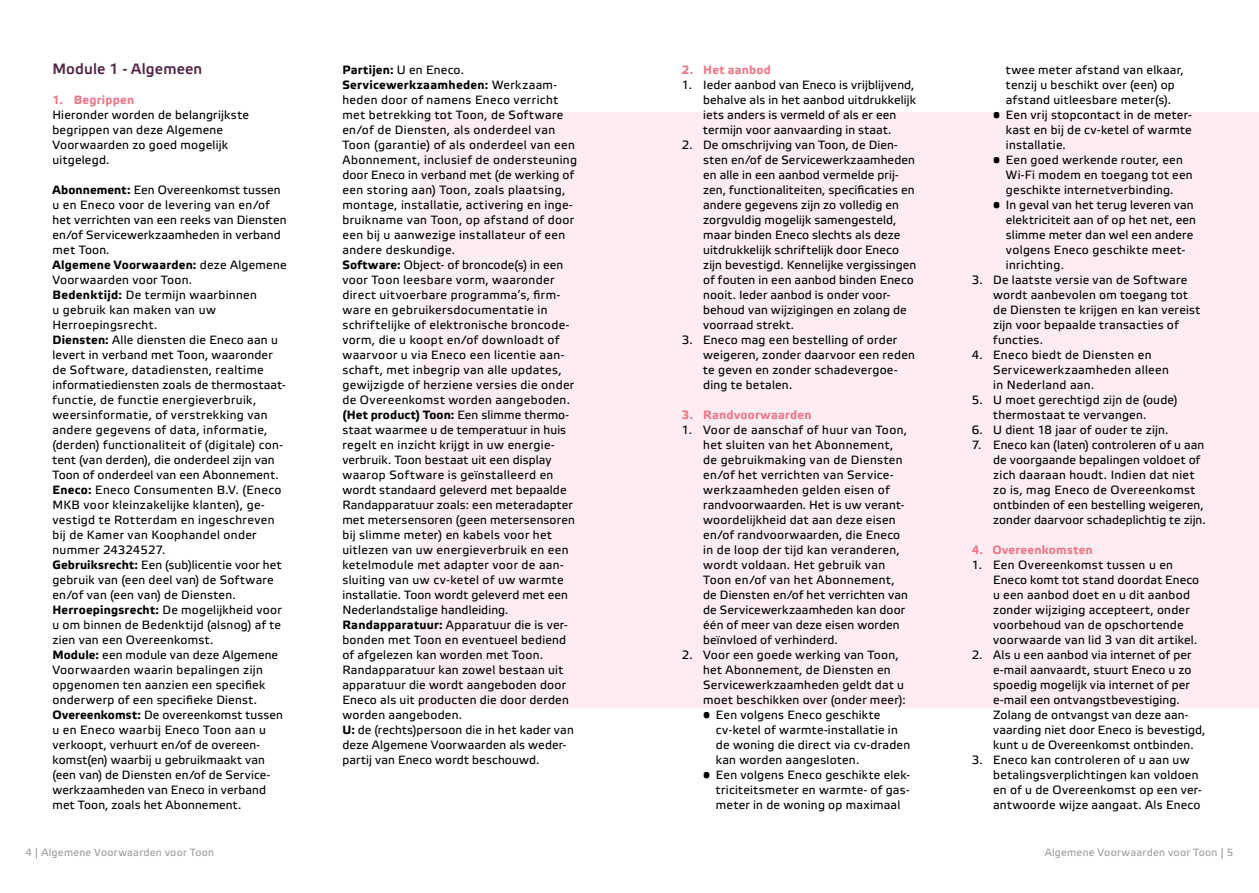
<style>
.page{position:relative;width:1259px;height:893px;background:#fff}
.page>*{position:absolute;margin:0;border:0;box-sizing:border-box;transform-origin:0 0}
.t1{font:15px "Etelka Medium Pro";letter-spacing:.005em;color:#532546}
.t2{font:12px/15px "Etelka Text Pro";letter-spacing:.02em;color:#000}
.t3{font:700 12px "Etelka Text Pro";letter-spacing:.015em;color:#ef798a}
.t4{font:10.5px "Etelka Text Pro";letter-spacing:.025em;color:#9d9d9c}
.s1{font-weight:700}
</style>
<div class="page">
<div style="left:420px;top:112px;width:839px;height:596px;background:#fdedf2"></div>
<p class="t1" style="left:52px;top:61px;width:151px">Module 1 - Algemeen</p>
<p class="t3" style="left:52px;top:94px;width:83px">1. Begrippen</p>
<p class="t2" style="left:52px;top:109px;width:198px">Hieronder worden de belangrijkste begrippen van deze Algemene<br>Voorwaarden zo goed mogelijk uitgelegd.</p>
<p class="t2" style="left:52px;top:184px;width:236px"><span class="s1">Abonnement:</span> Een Overeenkomst tussen u en Eneco voor de levering van en/of het verrichten van een reeks van Diensten en/of Servicewerkzaamheden in verband met Toon.<br><span class="s1">Algemene Voorwaarden:</span> deze Algemene Voorwaarden voor Toon.<br><span class="s1">Bedenktijd:</span> De termijn waarbinnen<br>u gebruik kan maken van uw Herroepingsrecht.<br><span class="s1">Diensten:</span> Alle diensten die Eneco aan u levert in verband met Toon, waaronder de Software, datadiensten, realtime informatiediensten zoals de thermostaat&shy;functie, de functie energieverbruik, weersinformatie, of verstrekking van andere gegevens of data, informatie, (derden) functionaliteit of (digitale) con&shy;tent (van derden), die onderdeel zijn van Toon of onderdeel van een Abonnement.<br><span class="s1">Eneco:</span> Eneco Consumenten B.V. (Eneco MKB voor kleinzakelijke klanten), ge&shy;vestigd te Rotterdam en ingeschreven bij de Kamer van Koophandel onder nummer 24324527.<br><span class="s1">Gebruiksrecht:</span> Een (sub)licentie voor het gebruik van (een deel van) de Software en/of van (een van) de Diensten.<br><span class="s1">Herroepingsrecht:</span> De mogelijkheid voor u om binnen de Bedenktijd (alsnog) af te zien van een Overeenkomst.<br><span class="s1">Module:</span> een module van deze Algemene Voorwaarden waarin bepalingen zijn opgenomen ten aanzien een specifiek onderwerp of een specifieke Dienst.<br><span class="s1">Overeenkomst:</span> De overeenkomst tussen u en Eneco waarbij Eneco Toon aan u verkoopt, verhuurt en/of de overeen&shy;komst(en) waarbij u gebruikmaakt van (een van) de Diensten en/of de Service&shy;werkzaamheden van Eneco in verband met Toon, zoals het Abonnement.</p>
<p class="t2" style="left:342px;top:64px;width:236px"><span class="s1">Partijen:</span> U en Eneco.<br><span class="s1">Servicewerkzaamheden:</span> Werkzaam&shy;heden door of namens Eneco verricht met betrekking tot Toon, de Software en/of de Diensten, als onderdeel van Toon (garantie) of als onderdeel van een Abonnement, inclusief de ondersteuning door Eneco in verband met (de werking of een storing aan) Toon, zoals plaatsing, montage, installatie, activering en inge&shy;bruikname van Toon, op afstand of door een bij u aanwezige installateur of een andere deskundige.<br><span class="s1">Software:</span> Object- of broncode(s) in een voor Toon leesbare vorm, waaronder direct uitvoerbare programma’s, firm&shy;ware en gebruikersdocumentatie in schriftelijke of elektronische broncode&shy;vorm, die u koopt en/of downloadt of waarvoor u via Eneco een licentie aan&shy;schaft, met inbegrip van alle updates, gewijzigde of herziene versies die onder de Overeenkomst worden aangeboden. <span class="s1">(Het product) Toon:</span> Een slimme thermo&shy;staat waarmee u de temperatuur in huis regelt en inzicht krijgt in uw energie&shy;verbruik. Toon bestaat uit een display waarop Software is geïnstalleerd en wordt standaard geleverd met bepaalde Randapparatuur zoals: een meteradapter met metersensoren (geen metersensoren bij slimme meter) en kabels voor het uitlezen van uw energieverbruik en een ketelmodule met adapter voor de aan&shy;sluiting van uw cv-ketel of uw warmte installatie. Toon wordt geleverd met een Nederlandstalige handleiding.<br><span class="s1">Randapparatuur:</span> Apparatuur die is ver&shy;bonden met Toon en eventueel bediend of afgelezen kan worden met Toon.<br>Randapparatuur kan zowel bestaan uit apparatuur die wordt aangeboden door Eneco als uit producten die door derden worden aangeboden.<br><span class="s1">U:</span> de (rechts)persoon die in het kader van deze Algemene Voorwaarden als weder&shy;partij van Eneco wordt beschouwd.</p>
<p class="t3" style="left:682px;top:64px;width:90px">2. Het aanbod</p>
<p class="t2" style="left:703px;top:79px;width:214px;text-indent:-21px">1. Ieder aanbod van Eneco is vrijblijvend, behalve als in het aanbod uitdrukkelijk iets anders is vermeld of als er een termijn voor aanvaarding in staat.</p>
<p class="t2" style="left:703px;top:139px;width:215px;text-indent:-21px">2. De omschrijving van Toon, de Dien&shy;sten en/of de Servicewerkzaamheden en alle in een aanbod vermelde prij&shy;zen, functionaliteiten, specificaties en andere gegevens zijn zo volledig en zorgvuldig mogelijk samengesteld, maar binden Eneco slechts als deze uitdrukkelijk schriftelijk door Eneco zijn bevestigd. Kennelijke vergissingen of fouten in een aanbod binden Eneco nooit. Ieder aanbod is onder voor&shy;behoud van wijzigingen en zolang de voorraad strekt.</p>
<p class="t2" style="left:703px;top:334px;width:213px;text-indent:-21px">3. Eneco mag een bestelling of order weigeren, zonder daarvoor een reden te geven en zonder schadevergoe&shy;ding te betalen.</p>
<p class="t3" style="left:682px;top:409px;width:131px">3. Randvoorwaarden</p>
<p class="t2" style="left:703px;top:424px;width:206px;text-indent:-21px">1. Voor de aanschaf of huur van Toon, het sluiten van het Abonnement, de gebruikmaking van de Diensten en/of het verrichten van Service&shy;werkzaamheden gelden eisen of randvoorwaarden. Het is uw verant&shy;woordelijkheid dat aan deze eisen en/of randvoorwaarden, die Eneco in de loop der tijd kan veranderen, wordt voldaan. Het gebruik van<br>Toon en/of van het Abonnement, de Diensten en/of het verrichten van de Servicewerkzaamheden kan door één of meer van deze eisen worden beïnvloed of verhinderd.</p>
<p class="t2" style="left:703px;top:649px;width:204px;text-indent:-21px">2. Voor een goede werking van Toon, het Abonnement, de Diensten en Servicewerkzaamheden geldt dat u moet beschikken over (onder meer):</p>
<p class="t2" style="left:716px;top:709px;width:196px;text-indent:-13px">• Een volgens Eneco geschikte cv-ketel of warmte-installatie in de woning die direct via cv-draden kan worden aangesloten.</p>
<p class="t2" style="left:716px;top:769px;width:196px;text-align:justify;text-indent:-13px">• Een volgens Eneco geschikte elek&shy;triciteitsmeter en warmte- of gas&shy;meter in de woning op maximaal</p>
<p class="t2" style="left:1006px;top:64px;width:179px">twee meter afstand van elkaar, tenzij u beschikt over (een) op afstand uitleesbare meter(s).</p>
<p class="t2" style="left:1006px;top:109px;width:187px;text-align:justify;text-indent:-13px">• Een vrij stopcontact in de meter&shy;kast en bij de cv-ketel of warmte installatie.</p>
<p class="t2" style="left:1006px;top:154px;width:188px;text-indent:-13px">• Een goed werkende router, een<br>Wi-Fi modem en toegang tot een geschikte internetverbinding.</p>
<p class="t2" style="left:1006px;top:199px;width:192px;text-indent:-13px">• In geval van het terug leveren van elektriciteit aan of op het net, een slimme meter dan wel een andere volgens Eneco geschikte meet&shy;inrichting.</p>
<p class="t2" style="left:993px;top:274px;width:209px;text-indent:-21px">3. De laatste versie van de Software wordt aanbevolen om toegang tot de Diensten te krijgen en kan vereist zijn voor bepaalde transacties of functies.</p>
<p class="t2" style="left:993px;top:349px;width:177px;text-indent:-21px">4. Eneco biedt de Diensten en<br>Servicewerkzaamheden alleen in Nederland aan.</p>
<p class="t2" style="left:993px;top:394px;width:186px;text-indent:-21px">5. U moet gerechtigd zijn de (oude) thermostaat te vervangen.</p>
<p class="t2" style="left:972px;top:424px;width:198px">6. U dient 18 jaar of ouder te zijn.</p>
<p class="t2" style="left:993px;top:439px;width:214px;text-indent:-21px">7. Eneco kan (laten) controleren of u aan de voorgaande bepalingen voldoet of zich daaraan houdt. Indien dat niet zo is, mag Eneco de Overeenkomst ontbinden of een bestelling weigeren, zonder daarvoor schadeplichtig te zijn.</p>
<p class="t3" style="left:972px;top:544px;width:122px">4. Overeenkomsten</p>
<p class="t2" style="left:993px;top:559px;width:208px;text-indent:-21px">1. Een Overeenkomst tussen u en Eneco komt tot stand doordat Eneco u een aanbod doet en u dit aanbod zonder wijziging accepteert, onder voorbehoud van de opschortende voorwaarde van lid 3 van dit artikel.</p>
<p class="t2" style="left:993px;top:649px;width:214px;text-indent:-21px">2. Als u een aanbod via internet of per e-mail aanvaardt, stuurt Eneco u zo spoedig mogelijk via internet of per e-mail een ontvangstbevestiging.<br>Zolang de ontvangst van deze aan&shy;vaarding niet door Eneco is bevestigd, kunt u de Overeenkomst ontbinden.</p>
<p class="t2" style="left:993px;top:754px;width:210px;text-indent:-21px">3. Eneco kan controleren of u aan uw betalingsverplichtingen kan voldoen en of u de Overeenkomst op een ver&shy;antwoorde wijze aangaat. Als Eneco</p>
<p class="t4" style="left:26px;top:846px;width:190px">4 | Algemene Voorwaarden voor Toon</p>
<p class="t4" style="left:1044px;top:846px;width:190px">Algemene Voorwaarden voor Toon | 5</p>
</div>
